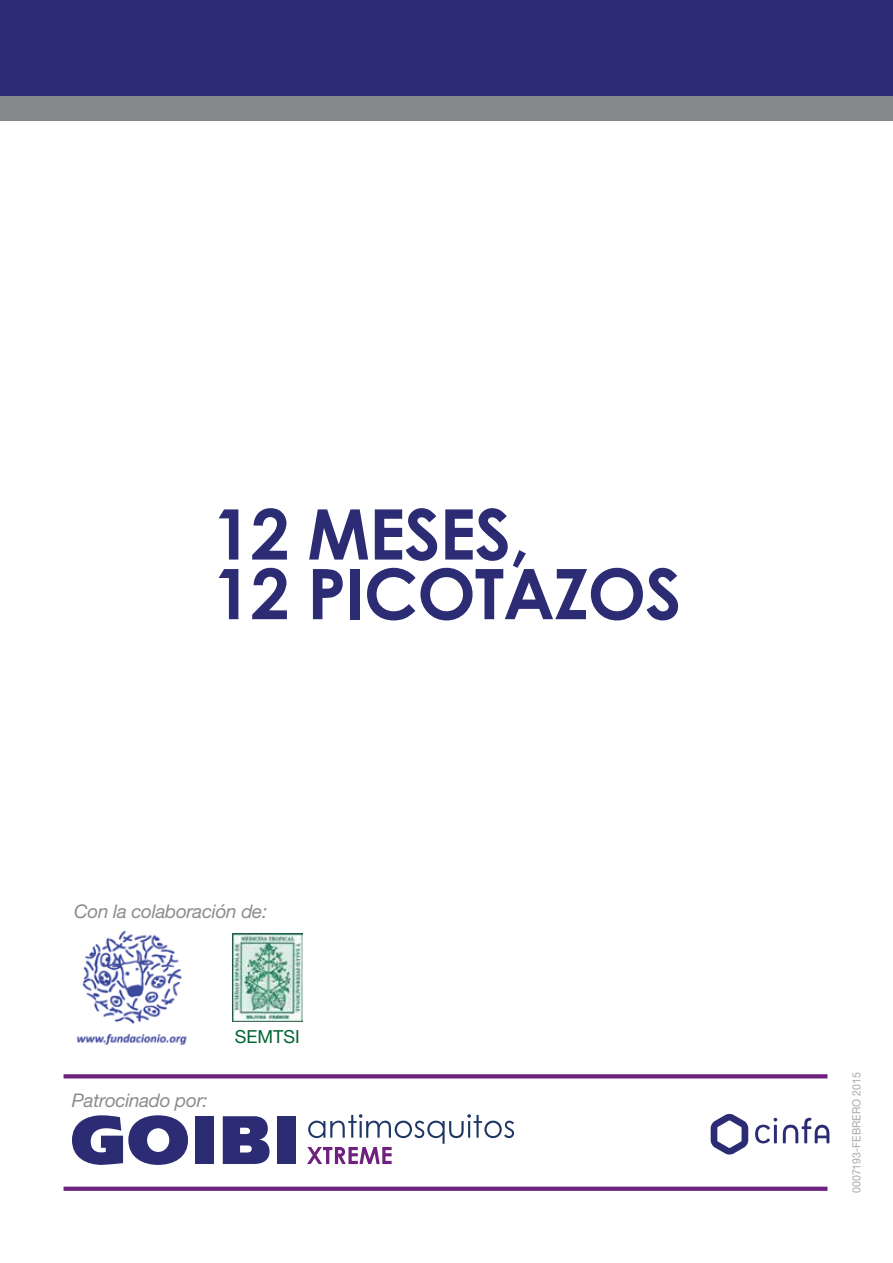
<style>
.page{position:relative;width:893px;height:1263px;background:#fff}
.page>*{position:absolute;margin:0;border:0;box-sizing:border-box;transform-origin:0 0}
.t1{font:700 69.75px/59.6px "Century Gothic";letter-spacing:-.015em;color:#2c2c75}
.t2{font:italic 18.75px "Helvetica Neue";letter-spacing:-.015em;color:#8d8c8d}
.t3{font:18px "Helvetica Neue";color:#006533}
.t4{font:11.25px "Helvetica Neue";color:#a9a9a9;scale:.94 1}
</style>
<div class="page">
<svg style="left:783px;top:1118px;width:46px;height:25px"></svg>
<svg style="left:755px;top:1118px;width:22px;height:25px"></svg>
<svg style="left:711px;top:1113px;width:37px;height:42px"></svg>
<div style="left:64px;top:1186px;width:763px;height:5px;background:#6e217d"></div>
<svg style="left:64px;top:1074px;width:763px;height:4px;background:#762d84"></svg>
<svg style="left:72px;top:1115px;width:116px;height:50px"></svg>
<div style="left:195px;top:1116px;width:18px;height:48px;background:#2c2c75"></div>
<svg style="left:223px;top:1116px;width:47px;height:48px;background:#4a4a88"></svg>
<div style="left:277px;top:1116px;width:18px;height:48px;background:#2c2c75"></div>
<svg style="left:307px;top:1114px;width:207px;height:50px"></svg>
<img style="left:232px;top:933px;width:70px;height:88px">
<img style="left:76px;top:930px;width:111px;height:115px">
<div style="left:0;top:95px;width:893px;height:26px;background:#86888c"></div>
<div style="left:0;top:0;width:893px;height:95px;background:#2c2c75"></div>
<h1 class="t1" style="left:213px;top:503px;width:470px">12 MESES,<br>12 PICOTAZOS</h1>
<p class="t2" style="left:74px;top:900px;width:195px">Con la colaboración de:</p>
<p class="t2" style="left:72px;top:1089px;width:137px">Patrocinado por:</p>
<p class="t3" style="left:235px;top:1026px;width:66px">SEMTSI</p>
<p class="t4" style="left:850px;top:1193px;width:130px;rotate:-90deg">0007193-FEBRERO 2015</p>
</div>
